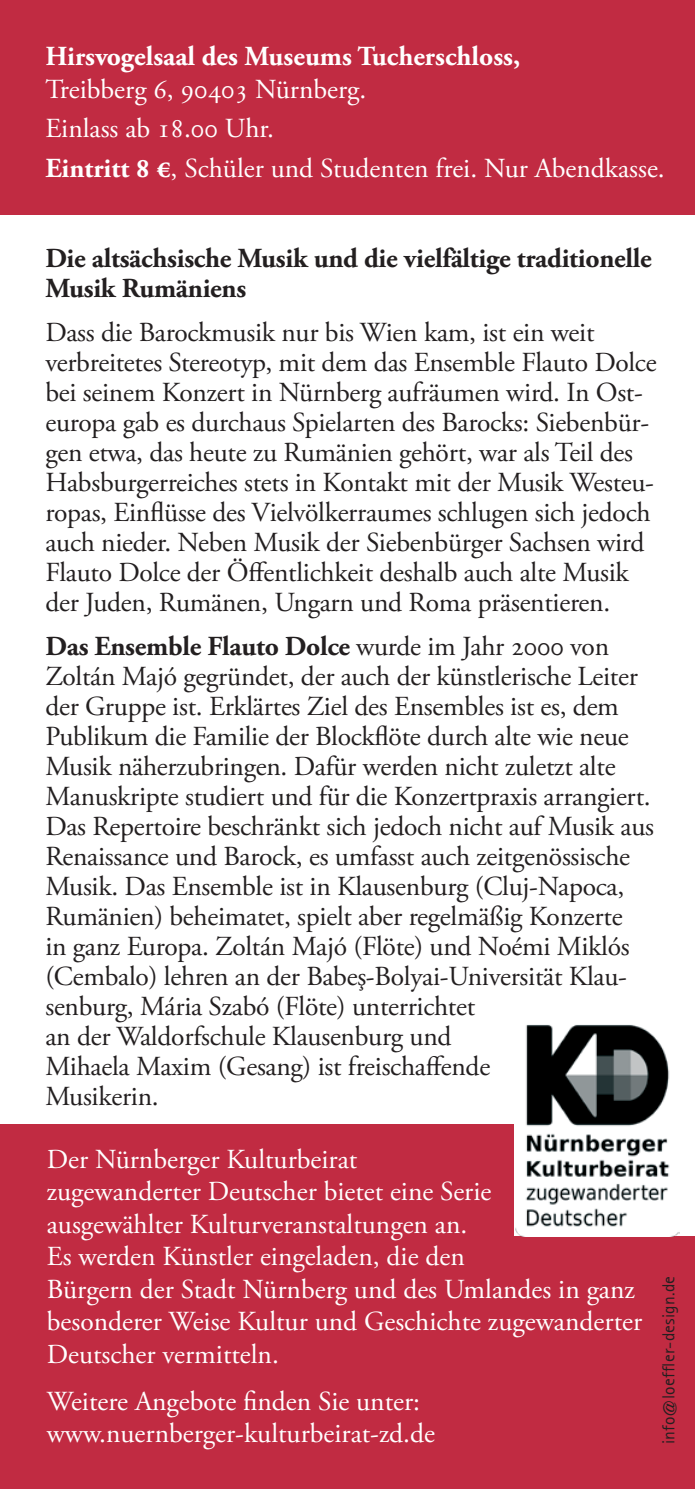
<style>
.page{position:relative;width:695px;height:1489px;background:#fff}
.page>*{position:absolute;margin:0;border:0;box-sizing:border-box;transform-origin:0 0}
.t1{font:27.5px/30px "Adobe Garamond Pro";letter-spacing:-.01em;color:#231f20}
.t2{font:27.5px/32.5px "Adobe Garamond Pro";color:#fff}
.t3{font:700 27.5px/30px "Adobe Garamond Pro";letter-spacing:-.01em;color:#231f20}
.t4{font:700 27.5px/32.5px "Adobe Garamond Pro";color:#fff}
.t5{font:17.5px "Rotis Sans Serif 55";letter-spacing:.01em;color:#231f20}
.s1{font-weight:400}
.s2{font-weight:700}
</style>
<div class="page">
<div style="left:0;top:0;width:694px;height:215px;background:#c12b42"></div>
<div style="left:0;top:1124px;width:694px;height:364px;background:#c12b42"></div>
<div style="left:514px;top:1013px;width:180px;height:222px;background:#fff"></div>
<img style="left:515px;top:1024px;width:164px;height:211px">
<p class="t4" style="left:45px;top:41px;width:476px">Hirsvogelsaal des Museums Tucherschloss,<br><span class="s1">Treibberg 6, 90403 Nürnberg.</span></p>
<p class="t2" style="left:45px;top:113px;width:230px">Einlass ab 18.00 Uhr.</p>
<p class="t2" style="left:45px;top:153px;width:620px"><span class="s2">Eintritt 8 €</span>, Schüler und Studenten frei. Nur Abendkasse.</p>
<p class="t3" style="left:45px;top:243px;width:608px">Die altsächsische Musik und die vielfältige traditionelle<br>Musik Rumäniens</p>
<p class="t1" style="left:45px;top:318px;width:612px">Dass die Barockmusik nur bis Wien kam, ist ein weit verbreitetes Stereotyp, mit dem das Ensemble Flauto Dolce bei seinem Konzert in Nürnberg aufräumen wird. In Ost&shy;europa gab es durchaus Spielarten des Barocks: Siebenbür&shy;gen etwa, das heute zu Rumänien gehört, war als Teil des Habsburgerreiches stets in Kontakt mit der Musik Westeu&shy;ropas, Einflüsse des Vielvölkerraumes schlugen sich jedoch auch nieder. Neben Musik der Siebenbürger Sachsen wird Flauto Dolce der Öffentlichkeit deshalb auch alte Musik der Juden, Rumänen, Ungarn und Roma präsentieren.</p>
<p class="t1" style="left:45px;top:632px;width:610px"><span class="s2">Das Ensemble Flauto Dolce</span> wurde im Jahr 2000 von Zoltán Majó gegründet, der auch der künstlerische Leiter der Gruppe ist. Erklärtes Ziel des Ensembles ist es, dem Publikum die Familie der Blockflöte durch alte wie neue Musik näherzubringen. Dafür werden nicht zuletzt alte Manuskripte studiert und für die Konzertpraxis arrangiert.<br>Das Repertoire beschränkt sich jedoch nicht auf Musik aus Renaissance und Barock, es umfasst auch zeitgenössische Musik. Das Ensemble ist in Klausenburg (Cluj-Napoca, Rumänien) beheimatet, spielt aber regelmäßig Konzerte<br>in ganz Europa. Zoltán Majó (Flöte) und Noémi Miklós (Cembalo) lehren an der Babeş-Bolyai-Universität Klau&shy;senburg, Mária Szabó (Flöte) unterrichtet<br>an der Waldorfschule Klausenburg und<br>Mihaela Maxim (Gesang) ist freischaffende<br>Musikerin.</p>
<p class="t2" style="left:47px;top:1143px;width:597px">Der Nürnberger Kulturbeirat<br>zugewanderter Deutscher bietet eine Serie<br>ausgewählter Kulturveranstaltungen an.<br>Es werden Künstler eingeladen, die den<br>Bürgern der Stadt Nürnberg und des Umlandes in ganz besonderer Weise Kultur und Geschichte zugewanderter Deutscher vermitteln.</p>
<p class="t2" style="left:47px;top:1385px;width:375px">Weitere Angebote finden Sie unter:</p>
<p class="t2" style="left:47px;top:1417px;width:390px">www.nuernberger-kulturbeirat-zd.de</p>
<p class="t5" style="left:658px;top:1443px;width:170px;rotate:-90deg">info@loeffler-design.de</p>
</div>
